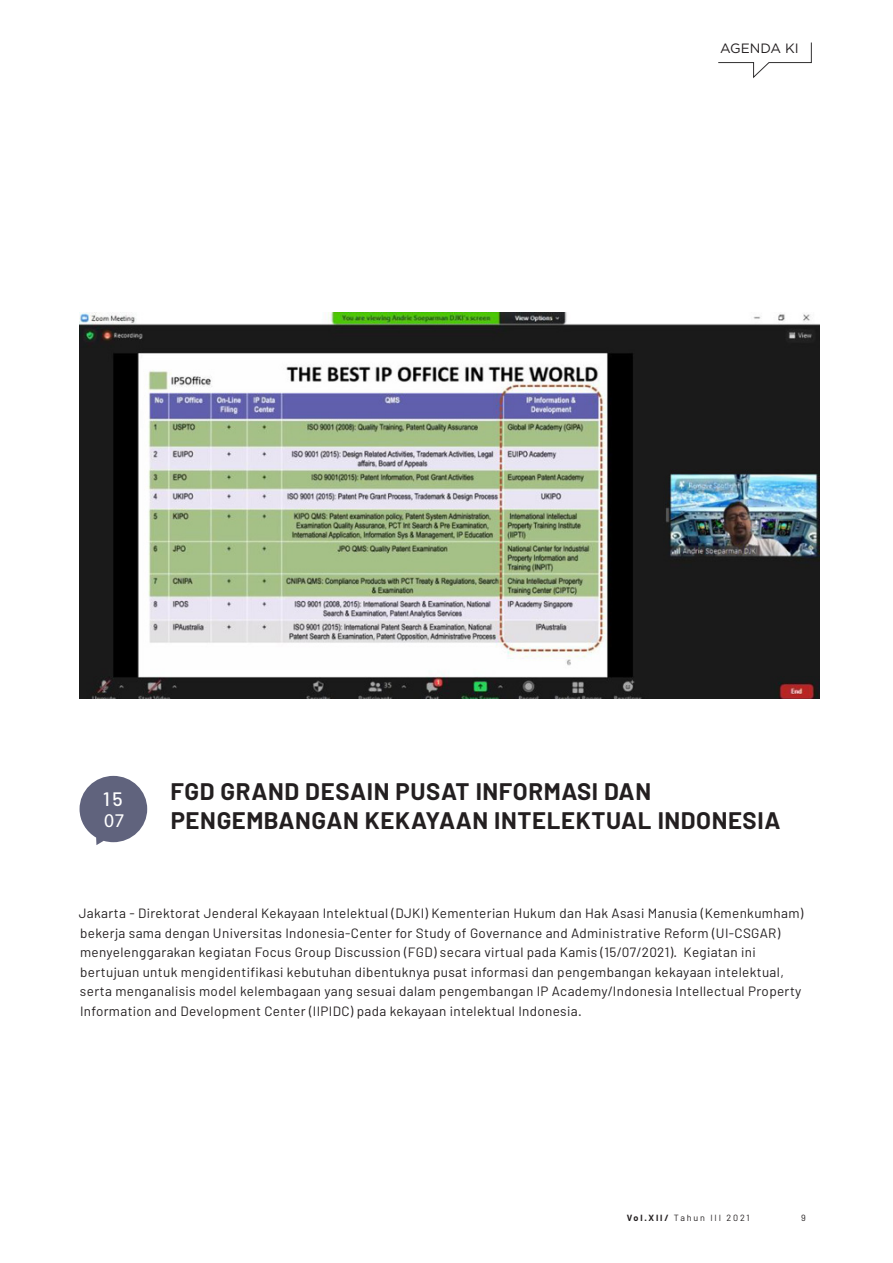
<style>
.page{position:relative;width:893px;height:1263px;background:#fff}
.page>*{position:absolute;margin:0;border:0;box-sizing:border-box;transform-origin:0 0}
.Paragraph_Style_2{font:700 24px/28.8px "Barlow";letter-spacing:.025em;color:#231f20}
.t1{font:500 19.5px "Barlow";color:#fff}
.t2{font:19.5px "Myriad Pro";color:#fff}
.Paragraph_Style_2-2{font:13.5px/19.5px "Barlow";letter-spacing:.025em;color:#231f20}
.t3{font:13.5px "Gotham";color:#231f20}
.t4{font:9px "Barlow";letter-spacing:.2em;color:#231f20}
.s1{font-weight:700}
</style>
<div class="page">
<img style="left:80px;top:313px;width:739px;height:385px">
<svg style="left:718px;top:42px;width:94px;height:37px"></svg>
<svg style="left:80px;top:776px;width:67px;height:69px"></svg>
<p class="t3" style="left:720px;top:40px;width:80px">AGENDA KI</p>
<p class="t1" style="left:103px;top:787px;width:21px">15</p>
<p class="t2" style="left:104px;top:808px;width:22px">07</p>
<p class="Paragraph_Style_2" style="left:171px;top:777px;width:611px">FGD GRAND DESAIN PUSAT INFORMASI DAN<br>PENGEMBANGAN KEKAYAAN INTELEKTUAL INDONESIA</p>
<p class="Paragraph_Style_2-2" style="left:79px;top:903px;width:726px">Jakarta - Direktorat Jenderal Kekayaan Intelektual (DJKI) Kementerian Hukum dan Hak Asasi Manusia (Kemenkumham) bekerja sama dengan Universitas Indonesia-Center for Study of Governance and Administrative Reform (UI-CSGAR) menyelenggarakan kegiatan Focus Group Discussion (FGD) secara virtual pada Kamis (15/07/2021). Kegiatan ini bertujuan untuk mengidentifikasi kebutuhan dibentuknya pusat informasi dan pengembangan kekayaan intelektual, serta menganalisis model kelembagaan yang sesuai dalam pengembangan IP Academy/Indonesia Intellectual Property Information and Development Center (IIPIDC) pada kekayaan intelektual Indonesia.</p>
<p class="t4" style="left:627px;top:1212px;width:124px"><span class="s1">Vol.XII/</span> Tahun III 2021</p>
<p class="t4" style="left:801px;top:1212px;width:6px">9</p>
</div>
